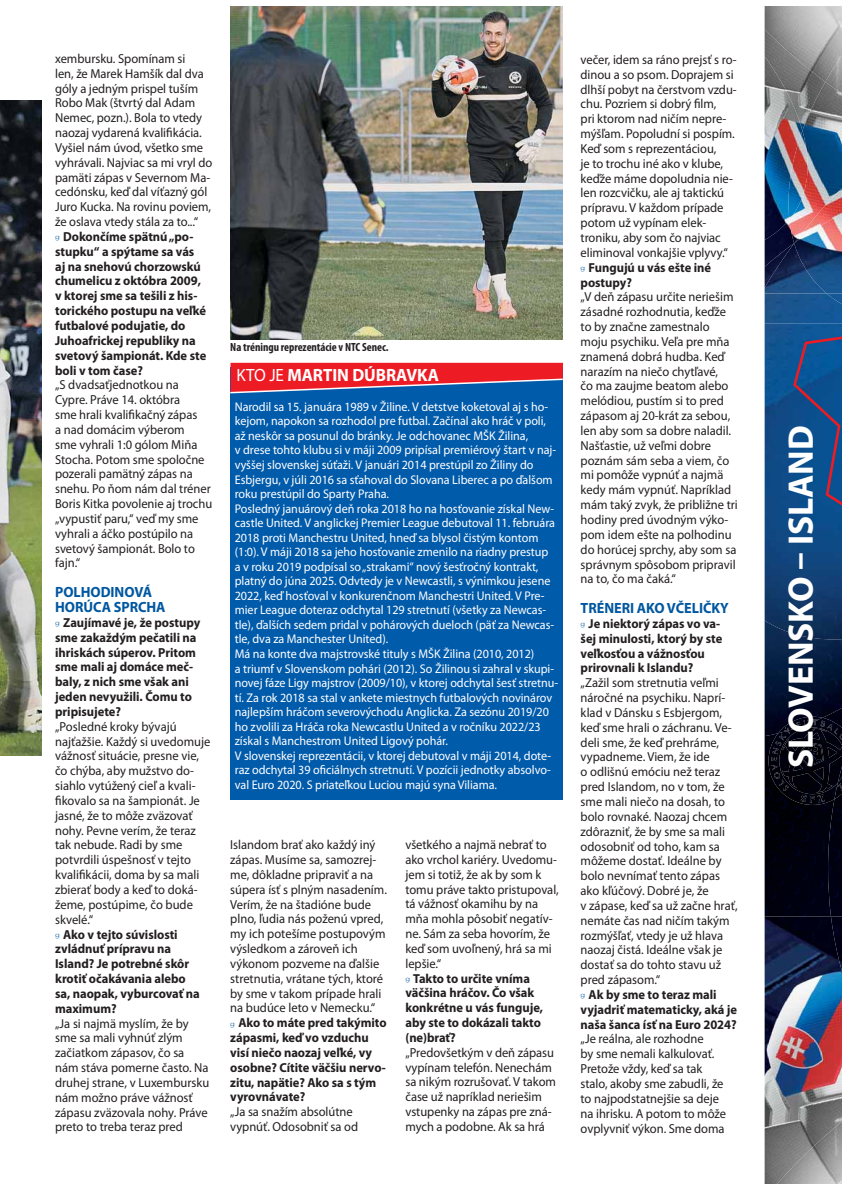
<style>
.page{position:relative;width:842px;height:1191px;background:#fff}
.page>*{position:absolute;margin:0;border:0;box-sizing:border-box;transform-origin:0 0}
.t1{font:700 35.6px "Myriad Pro";letter-spacing:-.005em;color:#fff}
.t2{font:700 17.8px "Myriad Pro";letter-spacing:-.005em;color:#fff;scale:.96 1}
.t3{font:700 14.8px/14.8px "Myriad Pro";letter-spacing:-.005em;color:#0057a0;scale:.96 1}
.t4{font:13.1px/14.8px "Myriad Pro";letter-spacing:-.005em;color:#231f20;scale:.96 1}
.t5{font:700 13.1px/14.8px "Myriad Pro";letter-spacing:-.005em;color:#231f20;scale:.96 1}
.t6{font:12.6px/14.5px "Myriad Pro";letter-spacing:-.005em;color:#fff;scale:.96 1}
.t7{font:700 condensed 11.9px "Myriad Pro";letter-spacing:-.005em;color:#231f20}
.s1{font-weight:400}
</style>
<div class="page">
<img style="left:812px;top:805px;width:16px;height:49px">
<img style="left:765px;top:736px;width:47px;height:118px">
<img style="left:769px;top:736px;width:59px;height:69px">
<img style="left:828px;top:803px;width:14px;height:113px">
<img style="left:765px;top:639px;width:77px;height:97px">
<img style="left:778px;top:717px;width:44px;height:3px">
<svg style="left:771px;top:720px;width:71px;height:83px;background:#0a0b16"></svg>
<img style="left:765px;top:324px;width:77px;height:315px">
<svg style="left:792px;top:324px;width:50px;height:194px;background:#174e8a"></svg>
<img style="left:765px;top:854px;width:66px;height:62px">
<img style="left:765px;top:916px;width:77px;height:268px">
<img style="left:831px;top:916px;width:11px;height:56px">
<img style="left:765px;top:293px;width:77px;height:31px">
<img style="left:827px;top:293px;width:15px;height:12px">
<img style="left:789px;top:82px;width:53px;height:161px">
<img style="left:808px;top:187px;width:34px;height:26px">
<img style="left:765px;top:243px;width:29px;height:50px">
<img style="left:794px;top:213px;width:48px;height:80px">
<img style="left:765px;top:82px;width:37px;height:158px">
<img style="left:788px;top:131px;width:20px;height:89px">
<img style="left:765px;top:7px;width:77px;height:75px">
<img style="left:825px;top:55px;width:17px;height:39px">
<img style="left:776px;top:1120px;width:66px;height:64px">
<img style="left:0;top:100px;width:42px;height:655px">
<img style="left:230px;top:7px;width:333px;height:333px">
<div style="left:231px;top:368px;width:332px;height:432px;background:#005bab"></div>
<svg style="left:230px;top:363px;width:333px;height:31px"></svg>
<svg style="left:799px;top:553px;width:4px;height:16px"></svg>
<p class="t4" style="left:55px;top:52px;width:165px">xembursku. Spomínam si<br>len, že Marek Hamšík dal dva góly a jedným prispel tuším<br>Robo Mak (štvrtý dal Adam<br>Nemec, pozn.). Bola to vtedy naozaj vydarená kvalifikácia.<br>Vyšiel nám úvod, všetko sme vyhrávali. Najviac sa mi vryl do pamäti zápas v Severnom Ma&shy;cedónsku, keď dal víťazný gól<br>Juro Kucka. Na rovinu poviem, že oslava vtedy stála za to...“</p>
<p class="t5" style="left:55px;top:230px;width:159px;text-indent:8px">Dokončíme spätnú „po&shy;stupku“ a spýtame sa vás aj na snehovú chorzowskú chumelicu z októbra 2009, v ktorej sme sa tešili z his&shy;torického postupu na veľké futbalové podujatie, do<br>Juhoafrickej republiky na svetový šampionát. Kde ste boli v tom čase?</p>
<p class="t4" style="left:55px;top:378px;width:165px">„S dvadsaťjednotkou na<br>Cypre. Práve 14. októbra<br>sme hrali kvalifikačný zápas<br>a nad domácim výberom<br>sme vyhrali 1:0 gólom Miňa<br>Stocha. Potom sme spoločne pozerali pamätný zápas na snehu. Po ňom nám dal tréner<br>Boris Kitka povolenie aj trochu „vypustiť paru,“ veď my sme vyhrali a áčko postúpilo na svetový šampionát. Bolo to fajn.“</p>
<p class="t3" style="left:55px;top:586px;width:117px">POLHODINOVÁ<br>HORÚCA SPRCHA</p>
<p class="t5" style="left:55px;top:616px;width:153px;text-indent:8px">Zaujímavé je, že postupy sme zakaždým pečatili na ihriskách súperov. Pritom sme mali aj domáce meč&shy;baly, z nich sme však ani jeden nevyužili. Čomu to pripisujete?</p>
<p class="t4" style="left:55px;top:720px;width:163px">„Posledné kroky bývajú najťažšie. Každý si uvedomuje vážnosť situácie, presne vie, čo chýba, aby mužstvo do&shy;siahlo vytúžený cieľ a kvali&shy;fikovalo sa na šampionát. Je jasné, že to môže zväzovať nohy. Pevne verím, že teraz tak nebude. Radi by sme potvrdili úspešnosť v tejto kvalifikácii, doma by sa mali zbierať body a keď to doká&shy;žeme, postúpime, čo bude skvelé.“</p>
<p class="t5" style="left:55px;top:928px;width:152px;text-indent:8px">Ako v tejto súvislosti zvládnuť prípravu na<br>Island? Je potrebné skôr krotiť očakávania alebo sa, naopak, vyburcovať na maximum?</p>
<p class="t4" style="left:55px;top:1017px;width:162px">„Ja si najmä myslím, že by sme sa mali vyhnúť zlým začiatkom zápasov, čo sa nám stáva pomerne často. Na druhej strane, v Luxembursku nám možno práve vážnosť zápasu zväzovala nohy. Práve preto to treba teraz pred</p>
<p class="t7" style="left:230px;top:342px;width:160px">Na tréningu reprezentácie v NTC Senec.</p>
<h2 class="t2" style="left:236px;top:368px;width:213px"><span class="s1">KTO JE</span> MARTIN DÚBRAVKA</h2>
<p class="t6" style="left:235px;top:400px;width:338px">Narodil sa 15. januára 1989 v Žiline. V detstve koketoval aj s ho&shy;kejom, napokon sa rozhodol pre futbal. Začínal ako hráč v poli, až neskôr sa posunul do bránky. Je odchovanec MŠK Žilina,<br>v drese tohto klubu si v máji 2009 pripísal premiérový štart v naj&shy;vyššej slovenskej súťaži. V januári 2014 prestúpil zo Žiliny do Esbjergu, v júli 2016 sa sťahoval do Slovana Liberec a po ďalšom roku prestúpil do Sparty Praha.<br>Posledný januárový deň roka 2018 ho na hosťovanie získal New&shy;castle United. V anglickej Premier League debutoval 11. februára 2018 proti Manchestru United, hneď sa blysol čistým kontom (1:0). V máji 2018 sa jeho hosťovanie zmenilo na riadny prestup<br>a v roku 2019 podpísal so „strakami“ nový šesťročný kontrakt, platný do júna 2025. Odvtedy je v Newcastli, s výnimkou jesene 2022, keď hosťoval v konkurenčnom Manchestri United. V Pre&shy;mier League doteraz odchytal 129 stretnutí (všetky za Newcas&shy;tle), ďalších sedem pridal v pohárových dueloch (päť za Newcas&shy;tle, dva za Manchester United).<br>Má na konte dva majstrovské tituly s MŠK Žilina (2010, 2012)<br>a triumf v Slovenskom pohári (2012). So Žilinou si zahral v skupi&shy;novej fáze Ligy majstrov (2009/10), v ktorej odchytal šesť stretnu&shy;tí. Za rok 2018 sa stal v ankete miestnych futbalových novinárov najlepším hráčom severovýchodu Anglicka. Za sezónu 2019/20 ho zvolili za Hráča roka Newcastlu United a v ročníku 2022/23 získal s Manchestrom United Ligový pohár.<br>V slovenskej reprezentácii, v ktorej debutoval v máji 2014, dote&shy;raz odchytal 39 oficiálnych stretnutí. V pozícii jednotky absolvo&shy;val Euro 2020. S priateľkou Luciou majú syna Viliama.</p>
<p class="t4" style="left:230px;top:838px;width:165px">Islandom brať ako každý iný zápas. Musíme sa, samozrej&shy;me, dôkladne pripraviť a na súpera ísť s plným nasadením.<br>Verím, že na štadióne bude plno, ľudia nás poženú vpred, my ich potešíme postupovým výsledkom a zároveň ich výkonom pozveme na ďalšie stretnutia, vrátane tých, ktoré by sme v takom prípade hrali na budúce leto v Nemecku.“</p>
<p class="t5" style="left:230px;top:1016px;width:164px;text-indent:8px">Ako to máte pred takýmito zápasmi, keď vo vzduchu visí niečo naozaj veľké, vy osobne? Cítite väčšiu nervo&shy;zitu, napätie? Ako sa s tým vyrovnávate?</p>
<p class="t4" style="left:230px;top:1105px;width:135px">„Ja sa snažím absolútne vypnúť. Odosobniť sa od</p>
<p class="t4" style="left:405px;top:838px;width:161px">všetkého a najmä nebrať to ako vrchol kariéry. Uvedomu&shy;jem si totiž, že ak by som k tomu práve takto pristupoval, tá vážnosť okamihu by na mňa mohla pôsobiť negatív&shy;ne. Sám za seba hovorím, že keď som uvoľnený, hrá sa mi lepšie.“</p>
<p class="t5" style="left:405px;top:972px;width:145px;text-indent:8px">Takto to určite vníma väčšina hráčov. Čo však konkrétne u vás funguje, aby ste to dokázali takto (ne)brať?</p>
<p class="t4" style="left:405px;top:1046px;width:158px">„Predovšetkým v deň zápasu vypínam telefón. Nenechám sa nikým rozrušovať. V takom čase už napríklad neriešim vstupenky na zápas pre zná&shy;mych a podobne. Ak sa hrá</p>
<p class="t4" style="left:581px;top:53px;width:164px">večer, idem sa ráno prejsť s ro&shy;dinou a so psom. Doprajem si dlhší pobyt na čerstvom vzdu&shy;chu. Pozriem si dobrý film,<br>pri ktorom nad ničím nepre&shy;mýšľam. Popoludní si pospím.<br>Keď som s reprezentáciou,<br>je to trochu iné ako v klube, keďže máme dopoludnia nie&shy;len rozcvičku, ale aj taktickú prípravu. V každom prípade potom už vypínam elek&shy;troniku, aby som čo najviac eliminoval vonkajšie vplyvy.“</p>
<p class="t5" style="left:581px;top:261px;width:137px;text-indent:8px">Fungujú u vás ešte iné postupy?</p>
<p class="t4" style="left:581px;top:290px;width:165px">„V deň zápasu určite neriešim zásadné rozhodnutia, keďže to by značne zamestnalo moju psychiku. Veľa pre mňa znamená dobrá hudba. Keď narazím na niečo chytľavé,<br>čo ma zaujme beatom alebo melódiou, pustím si to pred zápasom aj 20-krát za sebou, len aby som sa dobre naladil.<br>Našťastie, už veľmi dobre poznám sám seba a viem, čo mi pomôže vypnúť a najmä kedy mám vypnúť. Napríklad mám taký zvyk, že približne tri hodiny pred úvodným výko&shy;pom idem ešte na polhodinu do horúcej sprchy, aby som sa správnym spôsobom pripravil na to, čo ma čaká.“</p>
<p class="t3" style="left:581px;top:602px;width:156px">TRÉNERI AKO VČELIČKY</p>
<p class="t5" style="left:581px;top:617px;width:149px;text-indent:8px">Je niektorý zápas vo va&shy;šej minulosti, ktorý by ste veľkosťou a vážnosťou prirovnali k Islandu?</p>
<p class="t4" style="left:581px;top:676px;width:165px">„Zažil som stretnutia veľmi náročné na psychiku. Naprí&shy;klad v Dánsku s Esbjergom, keď sme hrali o záchranu. Ve&shy;deli sme, že keď prehráme, vypadneme. Viem, že ide<br>o odlišnú emóciu než teraz pred Islandom, no v tom, že sme mali niečo na dosah, to bolo rovnaké. Naozaj chcem zdôrazniť, že by sme sa mali odosobniť od toho, kam sa môžeme dostať. Ideálne by bolo nevnímať tento zápas ako kľúčový. Dobré je, že<br>v zápase, keď sa už začne hrať, nemáte čas nad ničím takým rozmýšľať, vtedy je už hlava naozaj čistá. Ideálne však je dostať sa do tohto stavu už pred zápasom.“</p>
<p class="t5" style="left:581px;top:988px;width:164px;text-indent:8px">Ak by sme to teraz mali vyjadriť matematicky, aká je naša šanca ísť na Euro 2024?</p>
<p class="t4" style="left:581px;top:1033px;width:153px">„Je reálna, ale rozhodne<br>by sme nemali kalkulovať.<br>Pretože vždy, keď sa tak stalo, akoby sme zabudli, že to najpodstatnejšie sa deje na ihrisku. A potom to môže ovplyvniť výkon. Sme doma</p>
<h1 class="t1" style="left:787px;top:768px;width:344px;rotate:-90deg">SLOVENSKO ISLAND</h1>
</div>
